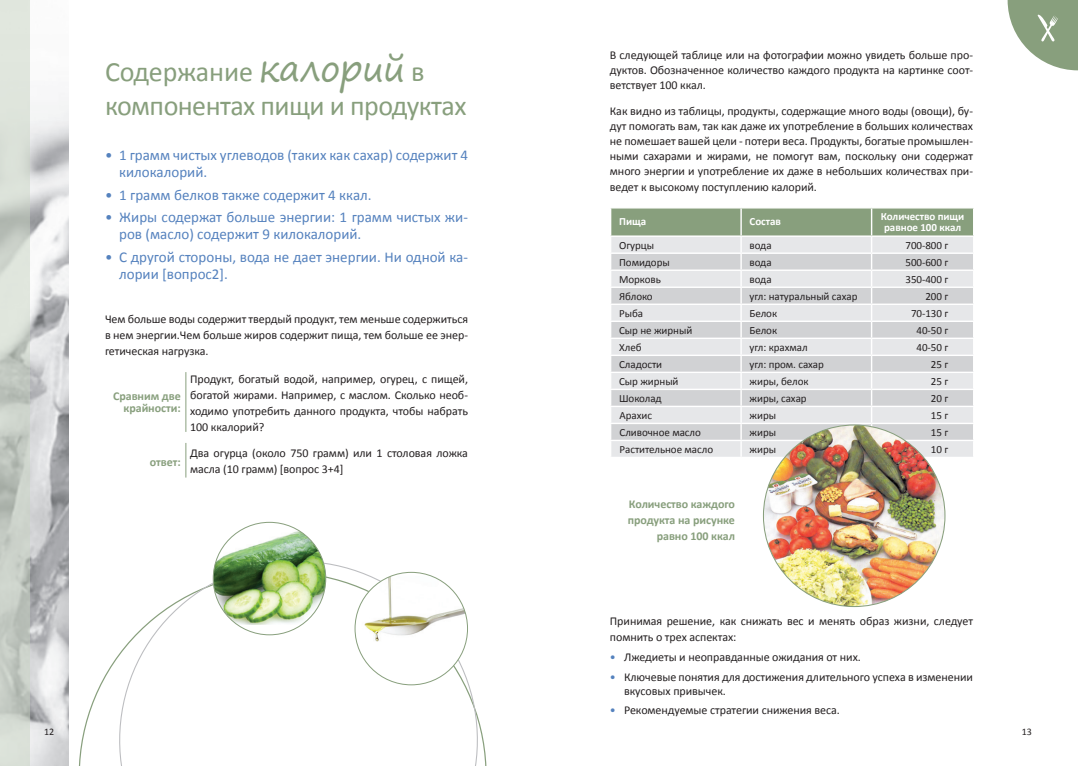
<style>
.page{position:relative;width:1078px;height:766px;background:#fff}
.page>*{position:absolute;margin:0;border:0;box-sizing:border-box;transform-origin:0 0}
.color_question{font:28px/33px "Calibri";letter-spacing:-.02em;color:#889f7d}
.subtitle{font:15px/17px "Calibri";color:#5582be}
.text{font:12px/16px "Calibri";letter-spacing:-.005em;color:#231f20;text-align:justify}
.bullet_text{font:12px/14px "Calibri";letter-spacing:-.005em;color:#231f20}
.text_highligt{font:700 12px/16px "Calibri";letter-spacing:-.005em;color:#889f7d;text-align:right}
.text-2{font:11px "Calibri";letter-spacing:-.005em;color:#231f20}
.text-3{font:700 11px/11px "Calibri";letter-spacing:-.005em;color:#fff}
.color_question-2{font:10px "Calibri";color:#231f20}
.s1{font-family:"Segoe Print";font-size:36px}
.s2{color:#5582be}
</style>
<div class="page">
<img style="left:30px;top:100px;width:38px;height:665px">
<svg style="left:610px;top:208px;width:364px;height:248px;background:#d6d9d7"></svg>
<svg style="left:0;top:0;width:30px;height:765px;background:#cdd4cc"></svg>
<img style="left:763px;top:425px;width:181px;height:181px;border-radius:91px">
<hr style="left:185px;top:372px;width:1px;height:60px;background:#889f7d">
<hr style="left:185px;top:443px;width:1px;height:34px;background:#889f7d">
<svg style="left:54px;top:547px;width:43px;height:218px"></svg>
<svg style="left:97px;top:563px;width:390px;height:202px"></svg>
<div style="left:355px;top:572px;width:112px;height:112px;background:#fff;border-radius:50%"></div>
<img style="left:355px;top:575px;width:111px;height:76px">
<div style="left:213px;top:522px;width:112px;height:112px;background:#fff;border-radius:50%"></div>
<img style="left:213px;top:523px;width:112px;height:101px">
<svg style="left:1007px;top:0;width:70px;height:70px"></svg>
<p class="color_question" style="left:105px;top:56px;width:363px">Содержание <span class="s1">калорий</span> в компонентах пищи и продуктах</p>
<p class="subtitle" style="left:119px;top:146px;width:350px;text-indent:-14px">• 1 грамм чистых углеводов (таких как сахар) содержит 4 килокалорий.</p>
<p class="subtitle" style="left:105px;top:186px;width:268px">• 1 грамм белков также содержит 4 ккал.</p>
<p class="subtitle" style="left:119px;top:209px;width:350px;text-indent:-14px">• Жиры содержат больше энергии: 1 грамм чистых жи&shy;ров (масло) содержит 9 килокалорий.</p>
<p class="subtitle" style="left:119px;top:248px;width:350px;text-indent:-14px">• С другой стороны, вода не дает энергии. Ни одной ка&shy;лории [вопрос2].</p>
<p class="text" style="left:105px;top:311px;width:364px">Чем больше воды содержит твердый продукт, тем меньше содержиться в нем энергии.Чем больше жиров содержит пища, тем больше ее энер&shy;гетическая нагрузка.</p>
<p class="text" style="left:190px;top:371px;width:279px">Продукт, богатый водой, например, огурец, с пищей, богатой жирами. Например, с маслом. Сколько необ&shy;ходимо употребить данного продукта, чтобы набрать 100 ккалорий?</p>
<p class="text" style="left:190px;top:445px;width:279px">Два огурца (около 750 грамм) или 1 столовая ложка масла (10 грамм) [вопрос 3+4]</p>
<p class="text_highligt" style="left:113px;top:390px;width:69px;line-height:12px">Сравним две крайности:</p>
<p class="text_highligt" style="left:150px;top:453px;width:32px">ответ:</p>
<p class="color_question-2" style="left:44px;top:724px;width:12px">12</p>
<p class="text" style="left:609px;top:47px;width:364px;line-height:15px">В следующей таблице или на фотографии можно увидеть больше про&shy;дуктов. Обозначенное количество каждого продукта на картинке соот&shy;ветствует 100 ккал.</p>
<p class="text" style="left:609px;top:103px;width:364px;line-height:15.2px">Как видно из таблицы, продукты, содержащие много воды (овощи), бу&shy;дут помогать вам, так как даже их употребление в больших количествах не помешает вашей цели - потери веса. Продукты, богатые промышлен&shy;ными сахарами и жирами, не помогут вам, поскольку они содержат много энергии и употребление их даже в небольших количествах при&shy;ведет к высокому поступлению калорий.</p>
<p class="text-3" style="left:619px;top:216px;width:29px">Пища</p>
<p class="text-3" style="left:749px;top:216px;width:33px">Состав</p>
<p class="text-3" style="left:880px;top:210px;width:85px">Количество пищи равное 100 ккал</p>
<p class="text-2" style="left:619px;top:238px;width:36px">Огурцы</p>
<p class="text-2" style="left:749px;top:238px;width:24px">вода</p>
<p class="text-2" style="left:905px;top:238px;width:44px">700-800 г</p>
<p class="text-2" style="left:619px;top:255px;width:52px">Помидоры</p>
<p class="text-2" style="left:749px;top:255px;width:24px">вода</p>
<p class="text-2" style="left:905px;top:255px;width:44px">500-600 г</p>
<p class="text-2" style="left:619px;top:272px;width:43px">Морковь</p>
<p class="text-2" style="left:749px;top:272px;width:24px">вода</p>
<p class="text-2" style="left:905px;top:272px;width:44px">350-400 г</p>
<p class="text-2" style="left:619px;top:289px;width:35px">Яблоко</p>
<p class="text-2" style="left:749px;top:289px;width:109px">угл: натуральный сахар</p>
<p class="text-2" style="left:925px;top:289px;width:24px">200 г</p>
<p class="text-2" style="left:619px;top:306px;width:25px">Рыба</p>
<p class="text-2" style="left:749px;top:306px;width:29px">Белок</p>
<p class="text-2" style="left:910px;top:306px;width:39px">70-130 г</p>
<p class="text-2" style="left:619px;top:323px;width:75px">Сыр не жирный</p>
<p class="text-2" style="left:749px;top:323px;width:29px">Белок</p>
<p class="text-2" style="left:916px;top:323px;width:33px">40-50 г</p>
<p class="text-2" style="left:619px;top:340px;width:24px">Хлеб</p>
<p class="text-2" style="left:749px;top:340px;width:59px">угл: крахмал</p>
<p class="text-2" style="left:916px;top:340px;width:33px">40-50 г</p>
<p class="text-2" style="left:619px;top:357px;width:45px">Сладости</p>
<p class="text-2" style="left:749px;top:357px;width:76px">угл: пром. сахар</p>
<p class="text-2" style="left:930px;top:357px;width:19px">25 г</p>
<p class="text-2" style="left:619px;top:374px;width:61px">Сыр жирный</p>
<p class="text-2" style="left:749px;top:374px;width:60px">жиры, белок</p>
<p class="text-2" style="left:930px;top:374px;width:19px">25 г</p>
<p class="text-2" style="left:619px;top:391px;width:44px">Шоколад</p>
<p class="text-2" style="left:749px;top:391px;width:58px">жиры, сахар</p>
<p class="text-2" style="left:930px;top:391px;width:19px">20 г</p>
<p class="text-2" style="left:619px;top:408px;width:34px">Арахис</p>
<p class="text-2" style="left:749px;top:408px;width:28px">жиры</p>
<p class="text-2" style="left:930px;top:408px;width:19px">15 г</p>
<p class="text-2" style="left:619px;top:425px;width:83px">Сливочное масло</p>
<p class="text-2" style="left:749px;top:425px;width:28px">жиры</p>
<p class="text-2" style="left:930px;top:425px;width:19px">15 г</p>
<p class="text-2" style="left:619px;top:442px;width:95px">Растительное масло</p>
<p class="text-2" style="left:749px;top:442px;width:28px">жиры</p>
<p class="text-2" style="left:930px;top:442px;width:19px">10 г</p>
<p class="text_highligt" style="left:627px;top:496px;width:109px">Количество каждого продукта на рисунке равно 100 ккал</p>
<p class="text" style="left:609px;top:613px;width:364px">Принимая решение, как снижать вес и менять образ жизни, следует помнить о трех аспектах:</p>
<p class="bullet_text" style="left:609px;top:650px;width:252px"><span class="s2">•</span> Лжедиеты и неоправданные ожидания от них.</p>
<p class="bullet_text" style="left:624px;top:669px;width:350px;text-indent:-14px"><span class="s2">•</span> Ключевые понятия для достижения длительного успеха в изменении вкусовых привычек.</p>
<p class="text" style="left:609px;top:702px;width:231px"><span class="s2">•</span> Рекомендуемые стратегии снижения веса.</p>
<p class="color_question-2" style="left:1021px;top:724px;width:12px">13</p>
</div>
